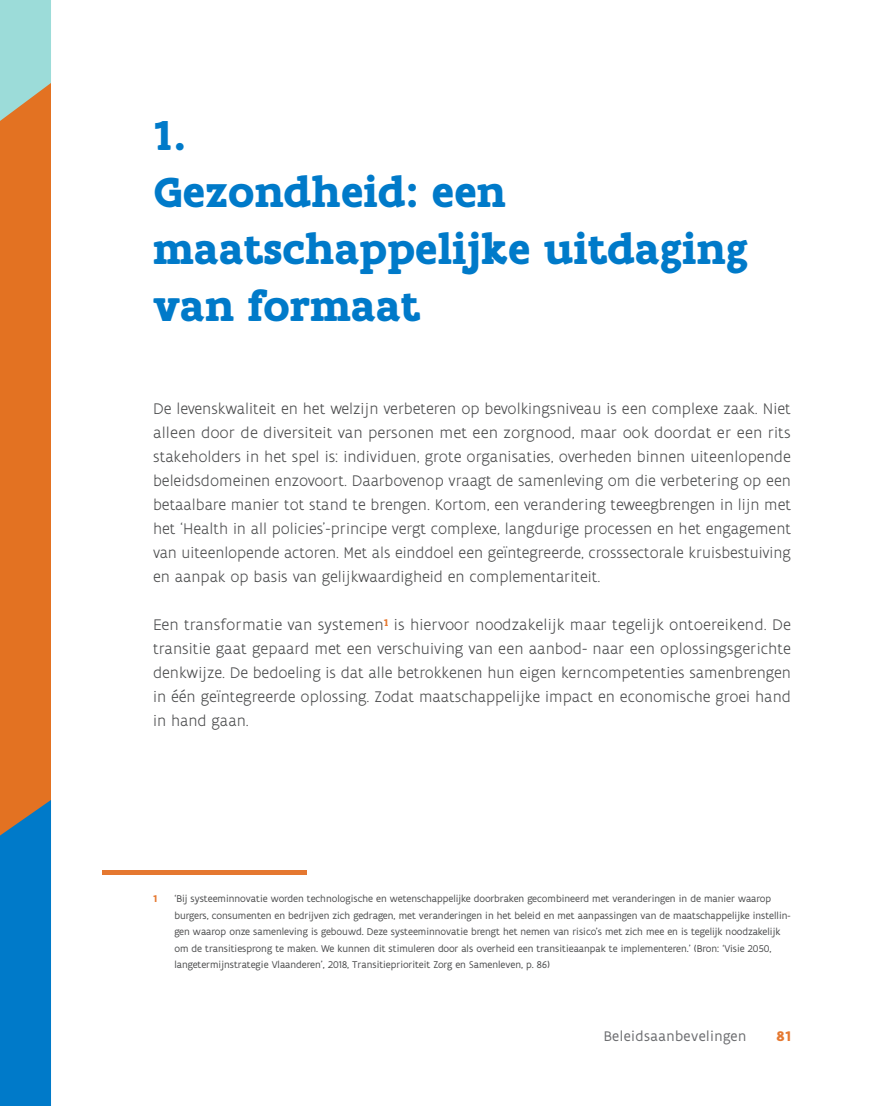
<style>
.page{position:relative;width:893px;height:1106px;background:#fff}
.page>*{position:absolute;margin:0;border:0;box-sizing:border-box;transform-origin:0 0}
.TIT_01_-_groot_blauw{font:700 45px/57px "Flanders Art Serif";color:#007ac9}
.TXT_brood{font:300 16.5px/24px "Flanders Art Sans";color:#4b4c4d;text-align:justify}
.t1{font:15px "Flanders Art Sans";letter-spacing:.03em;color:#6c6d70}
.t2{font:700 15px "Flanders Art Sans";color:#e57830}
.t3{font:10.5px/16.5px "Flanders Art Sans";color:#4b4c4d}
.t4{font:700 10.5px "Flanders Art Sans";color:#e57830}
</style>
<div class="page">
<div style="left:0;top:0;width:51px;height:1106px;background:#e37222"></div>
<svg style="left:0;top:0;width:51px;height:121px"></svg>
<div style="left:0;top:800px;width:51px;height:306px;background:#007ac9"></div>
<hr style="left:102px;top:870px;width:204px;height:4px;background:#e57830">
<p class="TIT_01_-_groot_blauw" style="left:153px;top:107px;width:596px">1.<br>Gezondheid: een maatschappelijke uitdaging van formaat</p>
<p class="TXT_brood" style="left:153px;top:397px;width:639px">De levenskwaliteit en het welzijn verbeteren op bevolkingsniveau is een complexe zaak. Niet alleen door de diversiteit van personen met een zorgnood, maar ook doordat er een rits stakeholders in het spel is: individuen, grote organisaties, overheden binnen uiteenlopende beleidsdomeinen enzovoort. Daarbovenop vraagt de samenleving om die verbetering op een betaalbare manier tot stand te brengen. Kortom, een verandering teweegbrengen in lijn met het ‘Health in all policies’-principe vergt complexe, langdurige processen en het engagement van uiteenlopende actoren. Met als einddoel een geïntegreerde, crosssectorale kruisbestuiving en aanpak op basis van gelijkwaardigheid en complementariteit.</p>
<p class="TXT_brood" style="left:153px;top:613px;width:639px">Een transformatie van systemen<sup>1</sup> is hiervoor noodzakelijk maar tegelijk ontoereikend. De transitie gaat gepaard met een verschuiving van een aanbod- naar een oplossingsgerichte denkwijze. De bedoeling is dat alle betrokkenen hun eigen kerncompetenties samenbrengen in één geïntegreerde oplossing. Zodat maatschappelijke impact en economische groei hand in hand gaan.</p>
<p class="t4" style="left:153px;top:892px;width:6px">1</p>
<p class="t3" style="left:174px;top:890px;width:618px">‘Bij systeeminnovatie worden technologische en wetenschappelijke doorbraken gecombineerd met veranderingen in de manier waarop burgers, consumenten en bedrijven zich gedragen, met veranderingen in het beleid en met aanpassingen van de maatschappelijke instellin&shy;gen waarop onze samenleving is gebouwd. Deze systeeminnovatie brengt het nemen van risico’s met zich mee en is tegelijk noodzakelijk om de transitiesprong te maken. We kunnen dit stimuleren door als overheid een transitieaanpak te implementeren.’ (Bron: ‘Visie 2050, langetermijnstrategie Vlaanderen’, 2018, Transitieprioriteit Zorg en Samenleven, p. 86)</p>
<p class="t1" style="left:604px;top:1026px;width:144px">Beleidsaanbevelingen</p>
<p class="t2" style="left:776px;top:1026px;width:16px">81</p>
</div>
